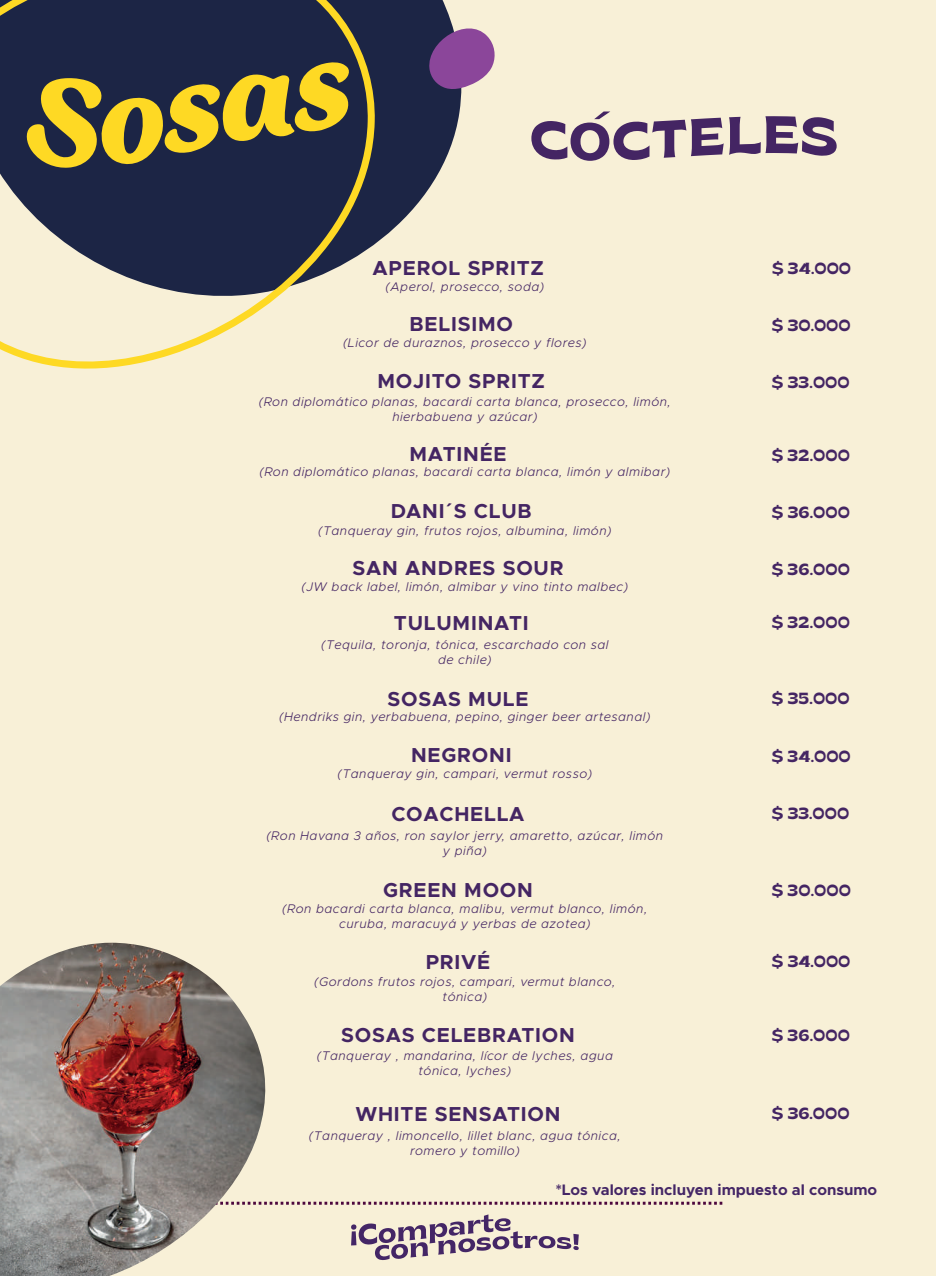
<style>
.page{position:relative;width:936px;height:1276px;background:#fff}
.page>*{position:absolute;margin:0;border:0;box-sizing:border-box;transform-origin:0 0}
.t1{font:700 20.25px "Metropolis";letter-spacing:.04em;color:#442563}
.t2{font:600 16.05px "Brice";color:#442563}
.t3{font:700 15.3px "Metropolis";color:#442666}
.t4{font:italic 300 12.6px/15px "Metropolis";letter-spacing:.04em;color:#442563;text-align:center}
</style>
<div class="page">
<div style="left:0;top:0;width:935px;height:1276px;background:#f8f0d7"></div>
<svg style="left:377px;top:0;width:85px;height:243px;fill:#1c2545"></svg>
<svg style="left:0;top:0;width:377px;height:369px"></svg>
<svg style="left:426px;top:15px;width:69px;height:76px"></svg>
<svg style="left:25px;top:62px;width:325px;height:106px;background:#756c37"></svg>
<svg style="left:269px;top:1201px;width:454px;height:3px"></svg>
<svg style="left:351px;top:1214px;width:227px;height:46px"></svg>
<img style="left:0;top:942px;width:267px;height:334px">
<svg style="left:531px;top:111px;width:192px;height:50px"></svg>
<svg style="left:729px;top:116px;width:107px;height:40px"></svg>
<h1 class="t1" style="left:372px;top:256px;width:173px">APEROL SPRITZ</h1>
<p class="t2" style="left:772px;top:261px;width:81px">$ 34.000</p>
<p class="t4" style="left:385px;top:279px;width:160px">(Aperol, prosecco, soda)</p>
<h1 class="t1" style="left:409px;top:311px;width:105px">BELISIMO</h1>
<p class="t2" style="left:771px;top:318px;width:80px">$ 30.000</p>
<p class="t4" style="left:343px;top:335px;width:245px">(Licor de duraznos, prosecco y flores)</p>
<h1 class="t1" style="left:377px;top:368px;width:169px">MOJITO SPRITZ</h1>
<p class="t2" style="left:771px;top:375px;width:79px">$ 33.000</p>
<p class="t4" style="left:259px;top:394px;width:413px">(Ron diplomático planas, bacardi carta blanca, prosecco, limón, hierbabuena y azúcar)</p>
<h1 class="t1" style="left:409px;top:441px;width:98px">MATINÉE</h1>
<p class="t2" style="left:771px;top:448px;width:80px">$ 32.000</p>
<p class="t4" style="left:259px;top:464px;width:412px">(Ron diplomático planas, bacardi carta blanca, limón y almibar)</p>
<h1 class="t1" style="left:390px;top:498px;width:143px">DANI´S CLUB</h1>
<p class="t2" style="left:771px;top:505px;width:80px">$ 36.000</p>
<p class="t4" style="left:318px;top:523px;width:295px">(Tanqueray gin, frutos rojos, albumina, limón)</p>
<h1 class="t1" style="left:352px;top:555px;width:212px">SAN ANDRES SOUR</h1>
<p class="t2" style="left:771px;top:562px;width:80px">$ 36.000</p>
<p class="t4" style="left:301px;top:579px;width:328px">(JW back label, limón, almibar y vino tinto malbec)</p>
<h1 class="t1" style="left:394px;top:610px;width:136px">TULUMINATI</h1>
<p class="t2" style="left:771px;top:614px;width:80px">$ 32.000</p>
<p class="t4" style="left:321px;top:637px;width:289px">(Tequila, toronja, tónica, escarchado con sal de chile)</p>
<h1 class="t1" style="left:387px;top:686px;width:142px">SOSAS MULE</h1>
<p class="t2" style="left:771px;top:691px;width:79px">$ 35.000</p>
<p class="t4" style="left:279px;top:709px;width:372px">(Hendriks gin, yerbabuena, pepino, ginger beer artesanal)</p>
<h1 class="t1" style="left:411px;top:742px;width:102px">NEGRONI</h1>
<p class="t2" style="left:771px;top:749px;width:81px">$ 34.000</p>
<p class="t4" style="left:337px;top:766px;width:256px">(Tanqueray gin, campari, vermut rosso)</p>
<h1 class="t1" style="left:391px;top:801px;width:135px">COACHELLA</h1>
<p class="t2" style="left:771px;top:806px;width:79px">$ 33.000</p>
<p class="t4" style="left:266px;top:827px;width:398px">(Ron Havana 3 años, ron saylor jerry, amaretto, azúcar, limón y piña)</p>
<h1 class="t1" style="left:383px;top:877px;width:151px">GREEN MOON</h1>
<p class="t2" style="left:771px;top:883px;width:81px">$ 30.000</p>
<p class="t4" style="left:282px;top:901px;width:366px">(Ron bacardi carta blanca, malibu, vermut blanco, limón, curuba, maracuyá y yerbas de azotea)</p>
<h1 class="t1" style="left:426px;top:949px;width:66px">PRIVÉ</h1>
<p class="t2" style="left:771px;top:954px;width:80px">$ 34.000</p>
<p class="t4" style="left:314px;top:974px;width:303px">(Gordons frutos rojos, campari, vermut blanco, tónica)</p>
<h1 class="t1" style="left:341px;top:1022px;width:235px">SOSAS CELEBRATION</h1>
<p class="t2" style="left:771px;top:1027px;width:80px">$ 36.000</p>
<p class="t4" style="left:317px;top:1047px;width:297px">(Tanqueray , mandarina, lícor de lyches, agua tónica, lyches)</p>
<h1 class="t1" style="left:355px;top:1101px;width:207px">WHITE SENSATION</h1>
<p class="t2" style="left:771px;top:1106px;width:79px">$ 36.000</p>
<p class="t4" style="left:309px;top:1127px;width:313px">(Tanqueray , limoncello, lillet blanc, agua tónica, romero y tomillo)</p>
<p class="t3" style="left:555px;top:1180px;width:323px">*Los valores incluyen impuesto al consumo</p>
</div>
